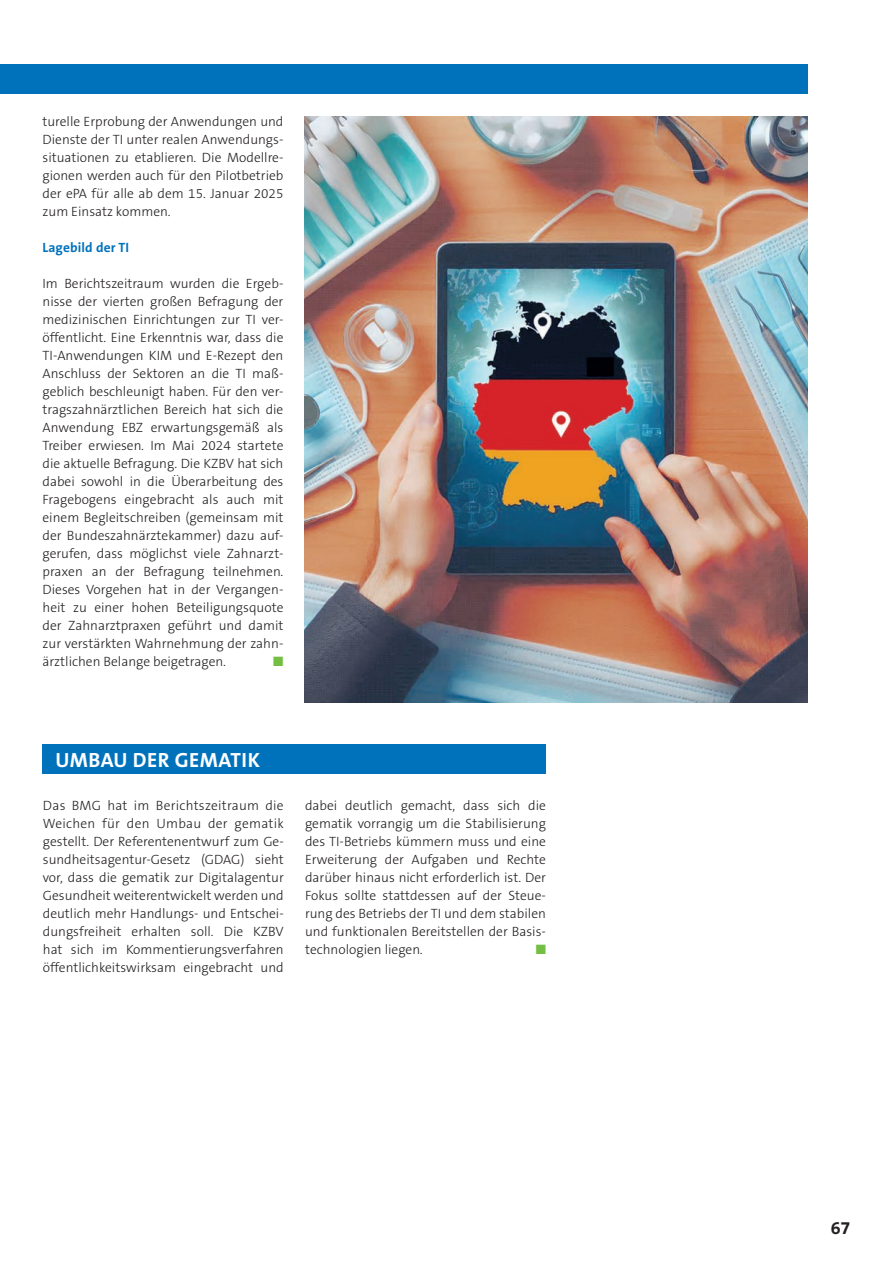
<style>
.page{position:relative;width:893px;height:1263px;background:#fff}
.page>*{position:absolute;margin:0;border:0;box-sizing:border-box;transform-origin:0 0}
.t1{font:700 20.7px "The Sans B Plus W7";letter-spacing:.025em;color:#fff}
.t2{font:700 18px "The Sans B Plus W7";color:#231f20}
.t3{font:300 13.5px/18px "The Sans B Plus W3";color:#231f20;text-align:justify}
.t4{font:700 13.5px "The Sans B Plus W7";letter-spacing:.01em;color:#0072bc}
.t5{font:13.5px "Zapf Dingbats ITC";color:#74bf43}
</style>
<div class="page">
<div style="left:0;top:64px;width:808px;height:30px;background:#0072bc"></div>
<div style="left:43px;top:744px;width:503px;height:30px;background:#0072bc"></div>
<img style="left:305px;top:117px;width:503px;height:585px">
<p class="t3" style="left:43px;top:113px;width:242px">turelle Erprobung der Anwendungen und Dienste der TI unter realen Anwendungs&shy;situationen zu etablieren. Die Modellre&shy;gionen werden auch für den Pilotbetrieb der ePA für alle ab dem 15. Januar 2025 zum Einsatz kommen.</p>
<p class="t4" style="left:43px;top:239px;width:88px">Lagebild der TI</p>
<p class="t3" style="left:43px;top:275px;width:242px">Im Berichtszeitraum wurden die Ergeb&shy;nisse der vierten großen Befragung der medizinischen Einrichtungen zur TI ver&shy;öffentlicht. Eine Erkenntnis war, dass die TI-Anwendungen KIM und E-Rezept den Anschluss der Sektoren an die TI maß&shy;geblich beschleunigt haben. Für den ver&shy;tragszahnärztlichen Bereich hat sich die Anwendung EBZ erwartungsgemäß als Treiber erwiesen. Im Mai 2024 startete die aktuelle Befragung. Die KZBV hat sich dabei sowohl in die Überarbeitung des Fragebogens eingebracht als auch mit einem Begleitschreiben (gemeinsam mit der Bundeszahnärztekammer) dazu auf&shy;gerufen, dass möglichst viele Zahnarzt&shy;praxen an der Befragung teilnehmen.<br>Dieses Vorgehen hat in der Vergangen&shy;heit zu einer hohen Beteiligungsquote der Zahnarztpraxen geführt und damit zur verstärkten Wahrnehmung der zahn&shy;ärztlichen Belange beigetragen.</p>
<p class="t5" style="left:273px;top:655px;width:12px">■</p>
<h1 class="t1" style="left:56px;top:746px;width:206px">UMBAU DER GEMATIK</h1>
<p class="t3" style="left:43px;top:797px;width:242px">Das BMG hat im Berichtszeitraum die Weichen für den Umbau der gematik gestellt. Der Referentenentwurf zum Ge&shy;sundheitsagentur-Gesetz (GDAG) sieht vor, dass die gematik zur Digitalagentur Gesundheit weiterentwickelt werden und deutlich mehr Handlungs- und Entschei&shy;dungsfreiheit erhalten soll. Die KZBV hat sich im Kommentierungsverfahren öffentlichkeitswirksam eingebracht und</p>
<p class="t3" style="left:305px;top:796px;width:242px">dabei deutlich gemacht, dass sich die gematik vorrangig um die Stabilisierung des TI-Betriebs kümmern muss und eine Erweiterung der Aufgaben und Rechte darüber hinaus nicht erforderlich ist. Der Fokus sollte stattdessen auf der Steue&shy;rung des Betriebs der TI und dem stabilen und funktionalen Bereitstellen der Basis&shy;technologien liegen.</p>
<p class="t5" style="left:536px;top:943px;width:12px">■</p>
<h2 class="t2" style="left:831px;top:1216px;width:21px">67</h2>
</div>
